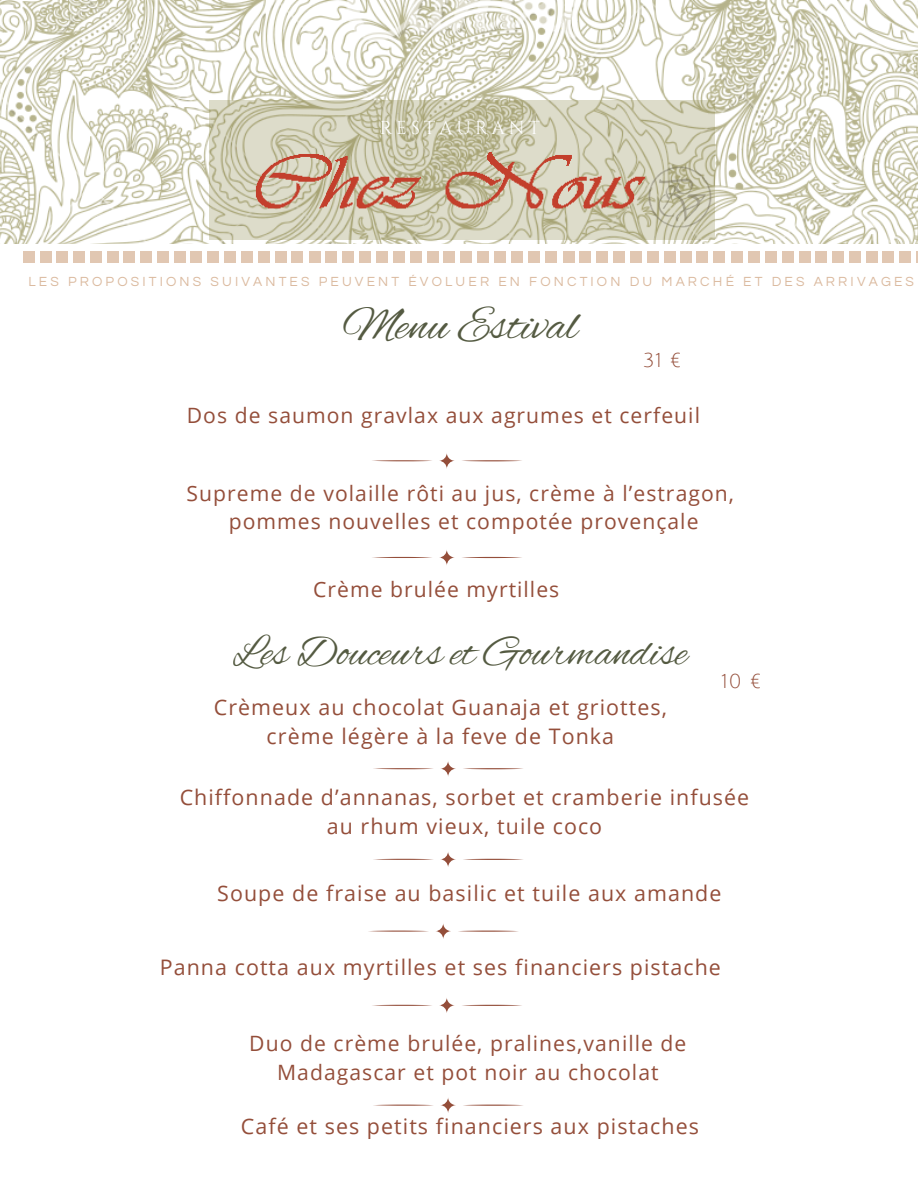
<style>
.page{position:relative;width:918px;height:1188px;background:#fff}
.page>*{position:absolute;margin:0;border:0;box-sizing:border-box;transform-origin:0 0}
.t1{font:47.7px "Alex Brush";color:#394023}
.t2{font:43.5px "Alex Brush";color:#394023}
.t3{font:21.45px/29.1px "Open Sans";letter-spacing:.05em;color:#944e3a;text-align:center}
.t4{font:21.15px/29px "Open Sans";letter-spacing:.05em;color:#944e3a;text-align:center}
.t5{font:19.5px "Julius Sans One";color:#944e3a}
.t6{font:18.75px "Cinzel";letter-spacing:.21em;color:#fff}
.t7{font:13.65px "Questrial";letter-spacing:.23em;color:#dbba9f}
</style>
<div class="page">
<svg style="left:436px;top:924px;width:15px;height:15px"></svg>
<svg style="left:458px;top:931px;width:60px;height:1px"></svg>
<svg style="left:368px;top:931px;width:61px;height:1px"></svg>
<svg style="left:440px;top:761px;width:16px;height:15px"></svg>
<svg style="left:463px;top:768px;width:60px;height:1px"></svg>
<svg style="left:373px;top:768px;width:60px;height:1px"></svg>
<svg style="left:440px;top:852px;width:16px;height:15px"></svg>
<svg style="left:463px;top:859px;width:60px;height:1px"></svg>
<svg style="left:373px;top:859px;width:60px;height:1px"></svg>
<svg style="left:439px;top:998px;width:16px;height:15px"></svg>
<svg style="left:462px;top:1005px;width:60px;height:1px"></svg>
<svg style="left:372px;top:1005px;width:60px;height:1px"></svg>
<svg style="left:439px;top:453px;width:16px;height:15px"></svg>
<svg style="left:462px;top:460px;width:60px;height:1px"></svg>
<svg style="left:372px;top:460px;width:60px;height:1px"></svg>
<svg style="left:439px;top:550px;width:16px;height:15px"></svg>
<svg style="left:462px;top:557px;width:60px;height:1px"></svg>
<svg style="left:372px;top:557px;width:60px;height:1px"></svg>
<svg style="left:440px;top:1098px;width:16px;height:15px"></svg>
<svg style="left:463px;top:1105px;width:60px;height:1px"></svg>
<svg style="left:373px;top:1105px;width:60px;height:1px"></svg>
<img style="left:0;top:0;width:918px;height:244px">
<div style="left:40px;top:251px;width:12px;height:12px;background:#e1c7b2"></div>
<div style="left:57px;top:251px;width:11px;height:12px;background:#e1c7b2"></div>
<div style="left:74px;top:251px;width:11px;height:12px;background:#e1c7b2"></div>
<div style="left:23px;top:251px;width:12px;height:12px;background:#e1c7b2"></div>
<div style="left:107px;top:251px;width:12px;height:12px;background:#e1c7b2"></div>
<div style="left:123px;top:251px;width:12px;height:12px;background:#e1c7b2"></div>
<div style="left:140px;top:251px;width:12px;height:12px;background:#e1c7b2"></div>
<div style="left:90px;top:251px;width:12px;height:12px;background:#e1c7b2"></div>
<div style="left:174px;top:251px;width:12px;height:12px;background:#e1c7b2"></div>
<div style="left:191px;top:251px;width:11px;height:12px;background:#e1c7b2"></div>
<div style="left:208px;top:251px;width:11px;height:12px;background:#e1c7b2"></div>
<div style="left:157px;top:251px;width:12px;height:12px;background:#e1c7b2"></div>
<div style="left:241px;top:251px;width:12px;height:12px;background:#e1c7b2"></div>
<div style="left:258px;top:251px;width:12px;height:12px;background:#e1c7b2"></div>
<div style="left:275px;top:251px;width:12px;height:12px;background:#e1c7b2"></div>
<div style="left:224px;top:251px;width:12px;height:12px;background:#e1c7b2"></div>
<div style="left:309px;top:251px;width:11px;height:12px;background:#e1c7b2"></div>
<div style="left:325px;top:251px;width:12px;height:12px;background:#e1c7b2"></div>
<div style="left:342px;top:251px;width:12px;height:12px;background:#e1c7b2"></div>
<div style="left:292px;top:251px;width:11px;height:12px;background:#e1c7b2"></div>
<div style="left:359px;top:251px;width:12px;height:12px;background:#e1c7b2"></div>
<div style="left:393px;top:251px;width:12px;height:12px;background:#e1c7b2"></div>
<div style="left:410px;top:251px;width:12px;height:12px;background:#e1c7b2"></div>
<div style="left:427px;top:251px;width:12px;height:12px;background:#e1c7b2"></div>
<div style="left:376px;top:251px;width:12px;height:12px;background:#e1c7b2"></div>
<div style="left:444px;top:251px;width:11px;height:12px;background:#e1c7b2"></div>
<div style="left:477px;top:251px;width:12px;height:12px;background:#e1c7b2"></div>
<div style="left:494px;top:251px;width:12px;height:12px;background:#e1c7b2"></div>
<div style="left:511px;top:251px;width:12px;height:12px;background:#e1c7b2"></div>
<div style="left:460px;top:251px;width:12px;height:12px;background:#e1c7b2"></div>
<div style="left:528px;top:251px;width:12px;height:12px;background:#e1c7b2"></div>
<div style="left:545px;top:251px;width:12px;height:12px;background:#e1c7b2"></div>
<div style="left:563px;top:251px;width:12px;height:12px;background:#e1c7b2"></div>
<div style="left:596px;top:251px;width:12px;height:12px;background:#e1c7b2"></div>
<div style="left:613px;top:251px;width:12px;height:12px;background:#e1c7b2"></div>
<div style="left:630px;top:251px;width:12px;height:12px;background:#e1c7b2"></div>
<div style="left:579px;top:251px;width:12px;height:12px;background:#e1c7b2"></div>
<div style="left:647px;top:251px;width:12px;height:12px;background:#e1c7b2"></div>
<svg style="left:209px;top:100px;width:505px;height:140px"></svg>
<div style="left:664px;top:251px;width:12px;height:12px;background:#e1c7b2"></div>
<div style="left:680px;top:251px;width:12px;height:12px;background:#e1c7b2"></div>
<div style="left:696px;top:251px;width:12px;height:12px;background:#e1c7b2"></div>
<div style="left:713px;top:251px;width:12px;height:12px;background:#e1c7b2"></div>
<div style="left:731px;top:251px;width:12px;height:12px;background:#e1c7b2"></div>
<div style="left:765px;top:251px;width:12px;height:12px;background:#e1c7b2"></div>
<div style="left:782px;top:251px;width:12px;height:12px;background:#e1c7b2"></div>
<div style="left:799px;top:251px;width:12px;height:12px;background:#e1c7b2"></div>
<div style="left:748px;top:251px;width:12px;height:12px;background:#e1c7b2"></div>
<div style="left:832px;top:251px;width:12px;height:12px;background:#e1c7b2"></div>
<div style="left:849px;top:251px;width:12px;height:12px;background:#e1c7b2"></div>
<div style="left:866px;top:251px;width:12px;height:12px;background:#e1c7b2"></div>
<div style="left:815px;top:251px;width:12px;height:12px;background:#e1c7b2"></div>
<div style="left:899px;top:251px;width:12px;height:12px;background:#e1c7b2"></div>
<svg style="left:916px;top:251px;width:2px;height:12px"></svg>
<div style="left:882px;top:251px;width:12px;height:12px;background:#e1c7b2"></div>
<h2 class="t6" style="left:380px;top:116px;width:162px">RESTAURANT</h2>
<p class="t7" style="left:28px;top:275px;width:887px">LES PROPOSITIONS SUIVANTES PEUVENT ÉVOLUER EN FONCTION DU MARCHÉ ET DES ARRIVAGES</p>
<h1 class="t1" style="left:343px;top:299px;width:237px">Menu Estival</h1>
<p class="t5" style="left:643px;top:350px;width:39px">31 €</p>
<h2 class="t4" style="left:187px;top:400px;width:515px">Dos de saumon gravlax aux agrumes et cerfeuil</h2>
<p class="t4" style="left:187px;top:478px;width:549px">Supreme de volaille rôti au jus, crème à l’estragon, pommes nouvelles et compotée provençale</p>
<h1 class="t4" style="left:313px;top:574px;width:248px">Crème brulée myrtilles</h1>
<h2 class="t2" style="left:233px;top:628px;width:456px">Les Douceurs et Gourmandise</h2>
<p class="t3" style="left:214px;top:692px;width:455px">Crèmeux au chocolat Guanaja et griottes, crème légère à la feve de Tonka</p>
<p class="t5" style="left:722px;top:671px;width:41px">10 €</p>
<h2 class="t3" style="left:180px;top:782px;width:571px">Chiffonnade d’annanas, sorbet et cramberie infusée au rhum vieux, tuile coco</h2>
<h1 class="t3" style="left:217px;top:878px;width:506px">Soupe de fraise au basilic et tuile aux amande</h1>
<h2 class="t3" style="left:160px;top:952px;width:563px">Panna cotta aux myrtilles et ses financiers pistache</h2>
<h2 class="t4" style="left:249px;top:1028px;width:439px">Duo de crème brulée, pralines,vanille de<br>Madagascar et pot noir au chocolat</h2>
<h2 class="t3" style="left:241px;top:1111px;width:460px">Café et ses petits financiers aux pistaches</h2>
</div>
